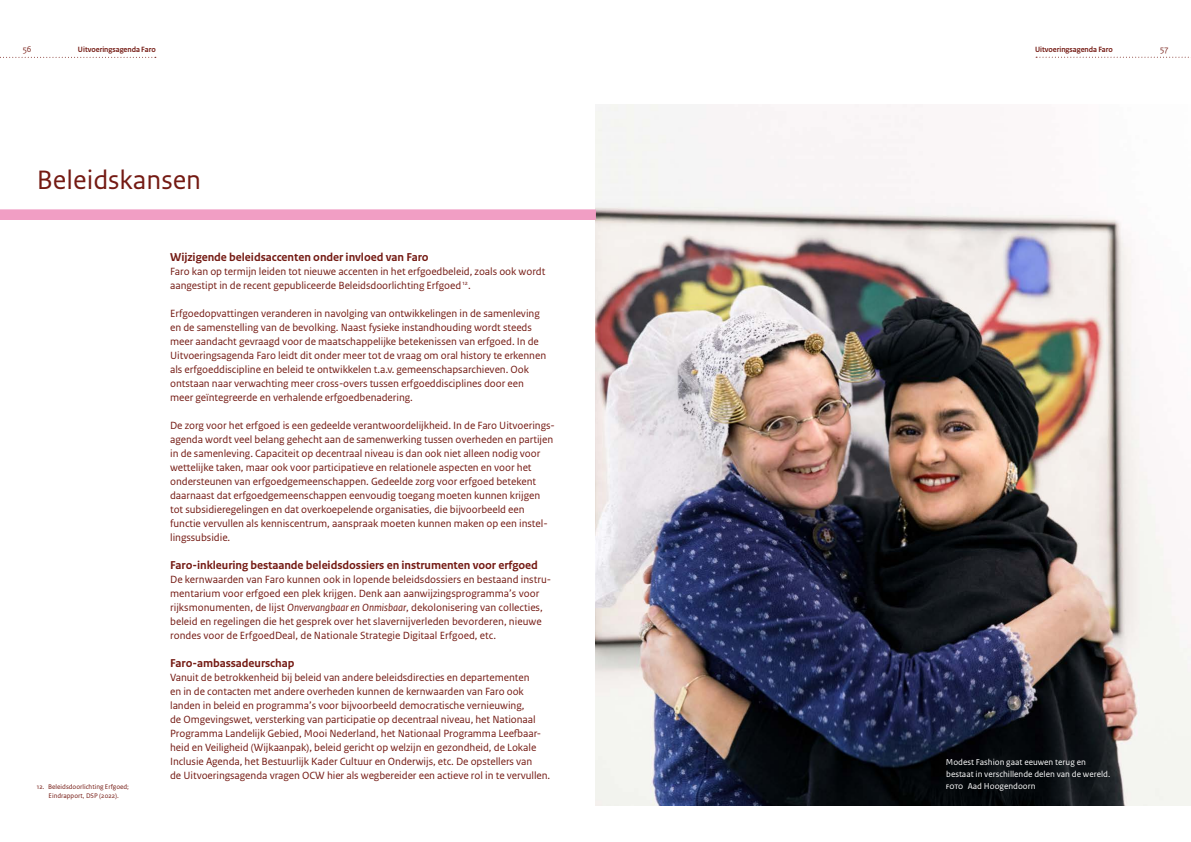
<style>
.page{position:relative;width:1191px;height:842px;background:#fff}
.page>*{position:absolute;margin:0;border:0;box-sizing:border-box;transform-origin:0 0}
._01_Thema_titel{font:28px "Rijksoverheid Sans Text";color:#741a13}
._01_titel_waarom_dit{font:700 12px "Rijksoverheid Sans Text";letter-spacing:-.005em;color:#741a13}
._01_thema_waarom_dit{font:11px/14px "Rijksoverheid Sans Text";letter-spacing:-.005em;color:#741a13}
._02_Broodbijschrift{font:9px/12px "Rijksoverheid Sans Text";color:#fff}
.t1{font:9px "Rijksoverheid Sans Heading";color:#741a13}
.t2{font:700 8px "Rijksoverheid Sans Heading";color:#741a13}
._00_Noten_rood{font:7px/9px "Rijksoverheid Sans Text";color:#741a13;text-align:center}
.s1{font-style:italic}
</style>
<div class="page">
<svg style="left:0;top:57px;width:156px;height:1px"></svg>
<svg style="left:1036px;top:57px;width:155px;height:1px"></svg>
<img style="left:595px;top:105px;width:596px;height:700px">
<div style="left:0;top:210px;width:595px;height:10px;background:#f19ec4"></div>
<p class="t1" style="left:23px;top:44px;width:10px">56</p>
<p class="t2" style="left:78px;top:45px;width:79px">Uitvoeringsagenda Faro</p>
<p class="t2" style="left:1035px;top:45px;width:79px">Uitvoeringsagenda Faro</p>
<p class="t1" style="left:1160px;top:44px;width:10px">57</p>
<h1 class="_01_Thema_titel" style="left:37px;top:164px;width:166px">Beleidskansen</h1>
<p class="_00_Noten_rood" style="left:37px;top:782px;width:94px">12. Beleidsdoorlichting Erfgoed;<br>Eindrapport, DSP (2022).</p>
<p class="_01_titel_waarom_dit" style="left:170px;top:250px;width:260px">Wijzigende beleidsaccenten onder invloed van Faro</p>
<p class="_01_thema_waarom_dit" style="left:170px;top:264px;width:377px">Faro kan op termijn leiden tot nieuwe accenten in het erfgoedbeleid, zoals ook wordt aangestipt in de recent gepubliceerde Beleidsdoorlichting Erfgoed <sup>12</sup>.</p>
<p class="_01_thema_waarom_dit" style="left:170px;top:306px;width:377px">Erfgoedopvattingen veranderen in navolging van ontwikkelingen in de samenleving en de samenstelling van de bevolking. Naast fysieke instandhouding wordt steeds meer aandacht gevraagd voor de maatschappelijke betekenissen van erfgoed. In de Uitvoeringsagenda Faro leidt dit onder meer tot de vraag om oral history te erkennen als erfgoeddiscipline en beleid te ontwikkelen t.a.v. gemeenschapsarchieven. Ook ontstaan naar verwachting meer cross-overs tussen erfgoeddisciplines door een meer geïntegreerde en verhalende erfgoedbenadering.</p>
<p class="_01_thema_waarom_dit" style="left:170px;top:418px;width:386px">De zorg voor het erfgoed is een gedeelde verantwoordelijkheid. In de Faro Uitvoerings&shy;agenda wordt veel belang gehecht aan de samenwerking tussen overheden en partijen in de samenleving. Capaciteit op decentraal niveau is dan ook niet alleen nodig voor wettelijke taken, maar ook voor participatieve en relationele aspecten en voor het ondersteunen van erfgoedgemeenschappen. Gedeelde zorg voor erfgoed betekent daarnaast dat erfgoedgemeenschappen eenvoudig toegang moeten kunnen krijgen tot subsidieregelingen en dat overkoepelende organisaties, die bijvoorbeeld een functie vervullen als kenniscentrum, aanspraak moeten kunnen maken op een instel&shy;lingssubsidie.</p>
<p class="_01_titel_waarom_dit" style="left:170px;top:558px;width:369px">Faro-inkleuring bestaande beleidsdossiers en instrumenten voor erfgoed</p>
<p class="_01_thema_waarom_dit" style="left:170px;top:572px;width:382px">De kernwaarden van Faro kunnen ook in lopende beleidsdossiers en bestaand instru&shy;mentarium voor erfgoed een plek krijgen. Denk aan aanwijzingsprogramma’s voor rijksmonumenten, de lijst <span class="s1">Onvervangbaar en Onmisbaar</span>, dekolonisering van collecties, beleid en regelingen die het gesprek over het slavernijverleden bevorderen, nieuwe rondes voor de ErfgoedDeal, de Nationale Strategie Digitaal Erfgoed, etc.</p>
<p class="_01_titel_waarom_dit" style="left:170px;top:656px;width:126px">Faro-ambassadeurschap</p>
<p class="_01_thema_waarom_dit" style="left:170px;top:670px;width:382px">Vanuit de betrokkenheid bij beleid van andere beleidsdirecties en departementen<br>en in de contacten met andere overheden kunnen de kernwaarden van Faro ook landen in beleid en programma’s voor bijvoorbeeld democratische vernieuwing,<br>de Omgevingswet, versterking van participatie op decentraal niveau, het Nationaal Programma Landelijk Gebied, Mooi Nederland, het Nationaal Programma Leefbaar&shy;heid en Veiligheid (Wijkaanpak), beleid gericht op welzijn en gezondheid, de Lokale Inclusie Agenda, het Bestuurlijk Kader Cultuur en Onderwijs, etc. De opstellers van<br>de Uitvoeringsagenda vragen OCW hier als wegbereider een actieve rol in te vervullen.</p>
<p class="_02_Broodbijschrift" style="left:946px;top:756px;width:166px">Modest Fashion gaat eeuwen terug en bestaat in verschillende delen van de wereld.</p>
<p class="_02_Broodbijschrift" style="left:945px;top:780px;width:91px">foto Aad Hoogendoorn</p>
</div>
